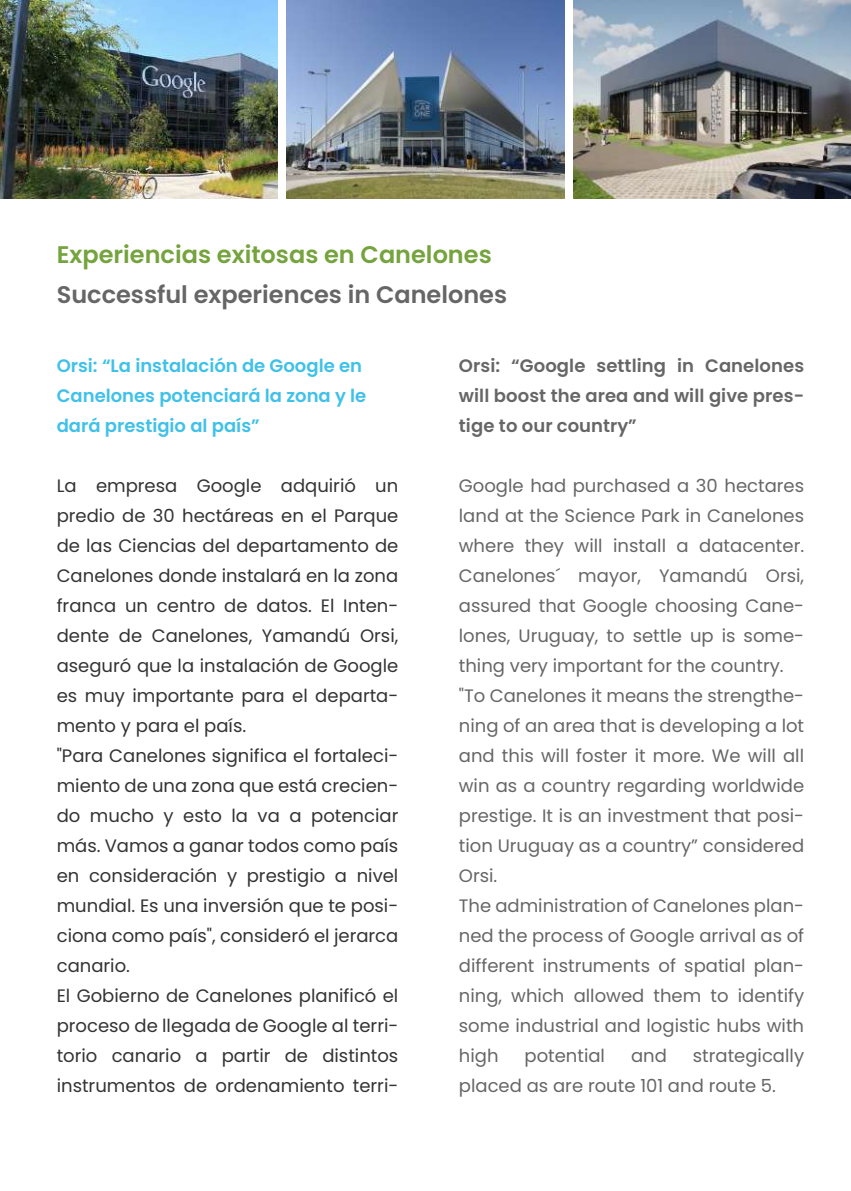
<style>
.page{position:relative;width:851px;height:1191px;background:#fff}
.page>*{position:absolute;margin:0;border:0;box-sizing:border-box;transform-origin:0 0}
.t1{font:600 24px "Poppins";color:#666}
.t2{font:600 24px "Poppins";color:#75a33d}
.t3{font:18px/30px "Poppins";color:#666}
.t4{font:18px/30px "Poppins";color:#333}
.t5{font:600 18px/30px "Poppins";letter-spacing:.005em;color:#666;text-align:justify}
.t6{font:600 18px/30px "Poppins";color:#3fc1e9}
</style>
<div class="page">
<img style="left:573px;top:0;width:277px;height:198px">
<img style="left:286px;top:0;width:278px;height:198px">
<img style="left:0;top:0;width:278px;height:198px">
<h1 class="t2" style="left:57px;top:241px;width:436px">Experiencias exitosas en Canelones</h1>
<h1 class="t1" style="left:57px;top:281px;width:452px">Successful experiences in Canelones</h1>
<p class="t6" style="left:57px;top:350px;width:311px">Orsi: “La instalación de Google en<br>Canelones potenciará la zona y le dará prestigio al país”</p>
<p class="t4" style="left:57px;top:471px;width:343px">La empresa Google adquirió un predio de 30 hectáreas en el Parque de las Ciencias del departamento de Canelones donde instalará en la zona franca un centro de datos. El Inten&shy;dente de Canelones, Yamandú Orsi, aseguró que la instalación de Google es muy importante para el departa&shy;mento y para el país.<br>"Para Canelones significa el fortaleci&shy;miento de una zona que está crecien&shy;do mucho y esto la va a potenciar más. Vamos a ganar todos como país en consideración y prestigio a nivel mundial. Es una inversión que te posi&shy;ciona como país", consideró el jerarca canario.<br>El Gobierno de Canelones planificó el proceso de llegada de Google al terri&shy;torio canario a partir de distintos instrumentos de ordenamiento terri-</p>
<p class="t5" style="left:459px;top:350px;width:347px">Orsi: “Google settling in Canelones will boost the area and will give pres&shy;tige to our country”</p>
<p class="t3" style="left:459px;top:471px;width:347px">Google had purchased a 30 hectares land at the Science Park in Canelones where they will install a datacenter.<br>Canelones´ mayor, Yamandú Orsi, assured that Google choosing Cane&shy;lones, Uruguay, to settle up is some&shy;thing very important for the country. "To Canelones it means the strengthe&shy;ning of an area that is developing a lot and this will foster it more. We will all win as a country regarding worldwide prestige. It is an investment that posi&shy;tion Uruguay as a country” considered Orsi.<br>The administration of Canelones plan&shy;ned the process of Google arrival as of different instruments of spatial plan&shy;ning, which allowed them to identify some industrial and logistic hubs with high</p>
<p class="t3" style="left:459px;top:1041px;width:347px;text-indent:234px">strategically placed as are route 101 and route 5.</p>
<p class="t3" style="left:524px;top:1041px;width:82px">potential</p>
<p class="t3" style="left:631px;top:1041px;width:37px">and</p>
</div>
